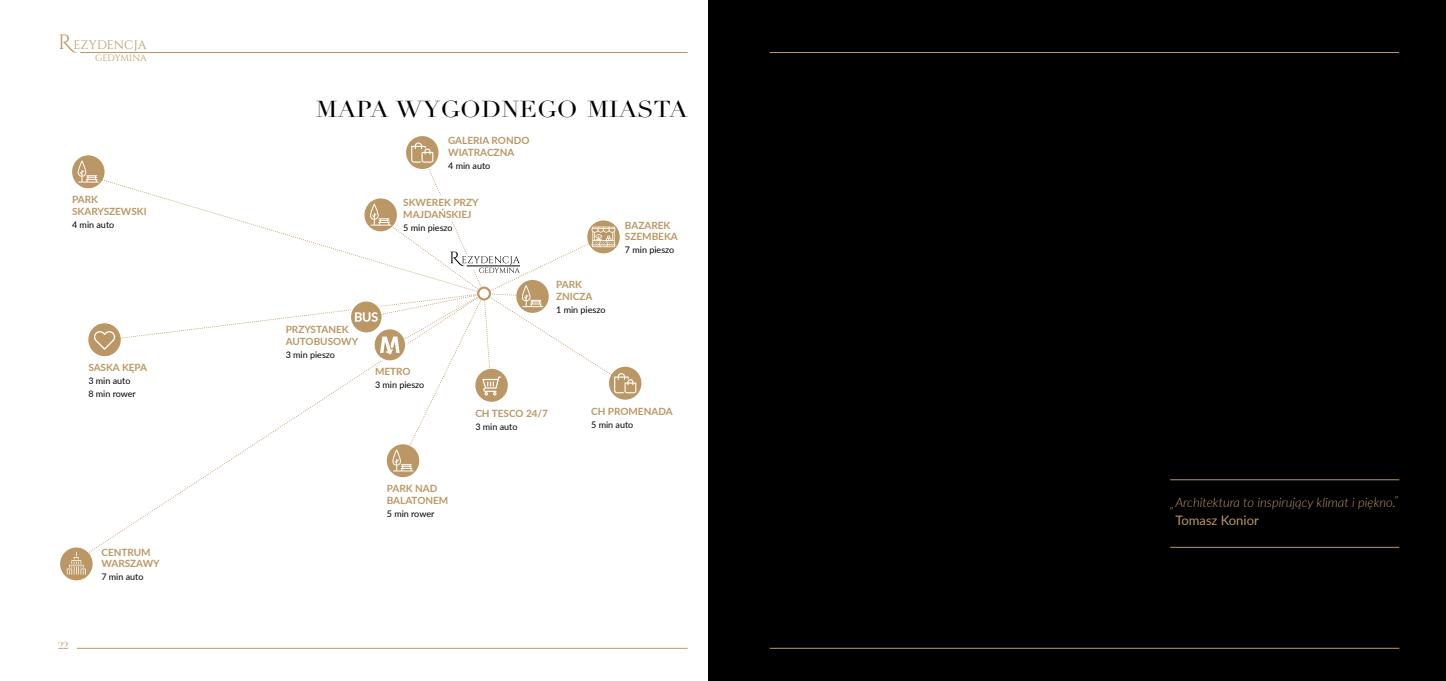
<style>
.page{position:relative;width:1446px;height:681px;background:#fff}
.page>*{position:absolute;margin:0;border:0;box-sizing:border-box;transform-origin:0 0}
.t1{font:22.5px "Didot";color:#000;scale:1.11 1}
.t2{font:italic 300 13px "Lato";color:#ba9764}
.t3{font:13px "Lato";color:#ba9764}
.t4{font:12.3px "Cinzel";letter-spacing:.01em;color:#ba9764}
.t5{font:700 10px/11.6px "Lato";color:#ba9764}
.t6{font:10px "Didot";color:#ba9764}
.t7{font:9.2px "Cinzel";letter-spacing:-.015em;color:#ba9764}
.t8{font:9px/12.8px "Lato";color:#000}
.s1{font-family:"Cinzel Decorative";font-size:20.7px}
</style>
<div class="page">
<hr style="left:80px;top:52px;width:608px;height:1px;background:#ba9764">
<hr style="left:58px;top:647px;width:630px;height:1px;background:#ba9764">
<div style="left:72px;top:155px;width:33px;height:33px;background:#ba9764;border-radius:50%"></div>
<svg style="left:387px;top:444px;width:32px;height:33px"></svg>
<svg style="left:609px;top:366px;width:32px;height:33px"></svg>
<div style="left:60px;top:547px;width:33px;height:33px;background:#ba9764;border-radius:50%"></div>
<svg style="left:67px;top:551px;width:19px;height:23px"></svg>
<div style="left:58px;top:631px;width:19px;height:18px;background:#fff"></div>
<div style="left:406px;top:136px;width:32px;height:33px;background:#ba9764;border-radius:50%"></div>
<svg style="left:78px;top:142px;width:558px;height:329px"></svg>
<div style="left:709px;top:0;width:737px;height:680px;background:#000"></div>
<hr style="left:770px;top:52px;width:629px;height:1px;background:#ba9764">
<hr style="left:770px;top:647px;width:629px;height:1px;background:#ba9764">
<hr style="left:1170px;top:547px;width:229px;height:1px;background:#ba9764">
<hr style="left:1170px;top:479px;width:229px;height:1px;background:#ba9764">
<p class="t4" style="left:58px;top:38px;width:90px"><span class="s1">R</span>EZYDENCJA</p>
<p class="t7" style="left:95px;top:53px;width:53px">GEDYMINA</p>
<h1 class="t1" style="left:316px;top:96px;width:336px">MAPA WYGODNEGO MIASTA</h1>
<p class="t5" style="left:448px;top:134px;width:83px">GALERIA RONDO<br>WIATRACZNA</p>
<p class="t8" style="left:448px;top:158px;width:44px">4 min auto</p>
<p class="t5" style="left:72px;top:193px;width:76px">PARK<br>SKARYSZEWSKI</p>
<p class="t8" style="left:72px;top:217px;width:44px">4 min auto</p>
<p class="t5" style="left:625px;top:218px;width:54px">BAZAREK<br>SZEMBEKA</p>
<p class="t8" style="left:625px;top:243px;width:51px">7 min pieszo</p>
<p class="t5" style="left:403px;top:196px;width:77px">SKWEREK PRZY<br>MAJDAŃSKIEJ</p>
<p class="t8" style="left:403px;top:221px;width:51px">5 min pieszo</p>
<p class="t5" style="left:88px;top:361px;width:60px">SASKA KĘPA</p>
<p class="t8" style="left:88px;top:374px;width:49px">3 min auto<br>8 min rower</p>
<p class="t6" style="left:58px;top:639px;width:12px">22</p>
<p class="t5" style="left:101px;top:545px;width:60px">CENTRUM<br>WARSZAWY</p>
<p class="t8" style="left:101px;top:569px;width:44px">7 min auto</p>
<p class="t5" style="left:286px;top:323px;width:74px">PRZYSTANEK<br>AUTOBUSOWY</p>
<p class="t8" style="left:286px;top:347px;width:51px">3 min pieszo</p>
<p class="t5" style="left:375px;top:365px;width:37px">METRO</p>
<p class="t8" style="left:375px;top:378px;width:51px">3 min pieszo</p>
<p class="t5" style="left:387px;top:482px;width:63px">PARK NAD<br>BALATONEM</p>
<p class="t8" style="left:387px;top:506px;width:49px">5 min rower</p>
<p class="t5" style="left:556px;top:278px;width:38px">PARK<br>ZNICZA</p>
<p class="t8" style="left:556px;top:302px;width:51px">1 min pieszo</p>
<p class="t5" style="left:475px;top:407px;width:74px">CH TESCO 24/7</p>
<p class="t8" style="left:475px;top:419px;width:44px">3 min auto</p>
<p class="t5" style="left:591px;top:405px;width:83px">CH PROMENADA</p>
<p class="t8" style="left:591px;top:417px;width:44px">5 min auto</p>
<h2 class="t2" style="left:1399px;top:503px;width:6px;rotate:-180deg">“</h2>
<h2 class="t2" style="left:1175px;top:493px;width:222px">Architektura to inspirujący klimat i piękno.</h2>
<h2 class="t3" style="left:1175px;top:510px;width:85px">Tomasz Konior</h2>
<h2 class="t2" style="left:1174px;top:513px;width:6px;rotate:-180deg">“</h2>
</div>
